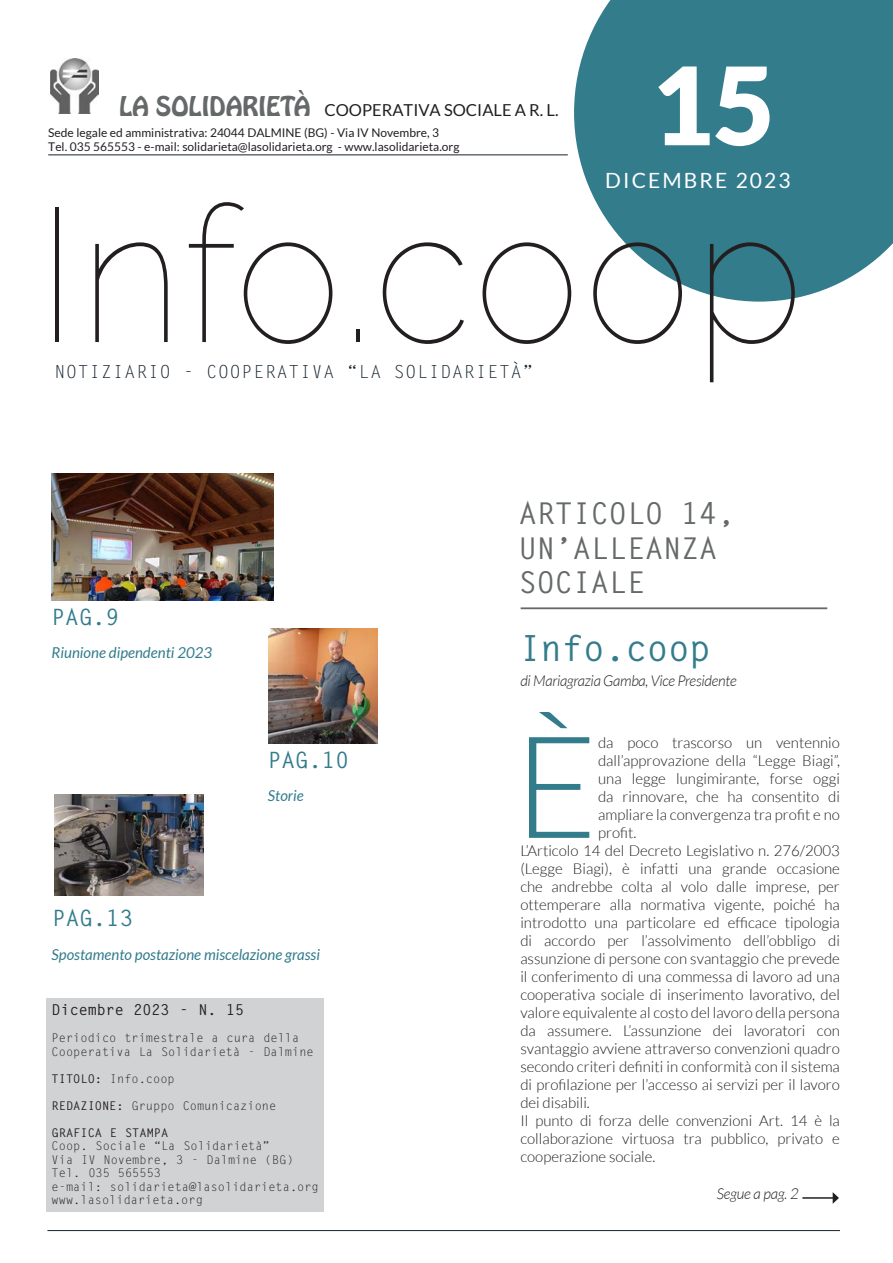
<style>
.page{position:relative;width:893px;height:1263px;background:#fff}
.page>*{position:absolute;margin:0;border:0;box-sizing:border-box;transform-origin:0 0}
.Testo_esterno{font:100 189px "Raleway";letter-spacing:.02em;color:#231f20;scale:.95 1}
.t1{font:300 142.2px "Lato";color:#337c8c}
.Numero_grande{font:900 108px "Lato";color:#fff}
.Intestazione_sezione{font:700 36px "Letter Gothic Std";letter-spacing:-.01em;color:#337c8c}
.Intestazione_sezione-2{font:700 30px/34.5px "Letter Gothic Std";color:#656969}
.Intestazione_sezione-3{font:700 22.5px "Letter Gothic Std";color:#337c8c}
.Intestazione_sezione-4{font:21px "Lato";letter-spacing:.1em;color:#fff}
.Titolo_grande{font:18px "Letter Gothic Std";letter-spacing:.05em;color:#16242e}
.t2{font:16.5px "Lato";color:#231f20}
.t3{font:300 15px/18px "Lato";color:#231f20;text-align:justify}
.Citazione_fuori_dal{font:italic 15px "Lato";color:#337c8c}
.Corpo_del_testo{font:italic 300 15px "Lato";letter-spacing:-.02em;color:#231f20}
.Normale{font:700 15px "Letter Gothic Std";color:#231f20}
.Normale-2{font:12px/13.5px "Letter Gothic Std";color:#231f20}
.Normale-3{font:12px "Lato";color:#231f20}
.Normale-4{font:700 12px "Letter Gothic Std";color:#231f20}
.s1{font-family:"Hobo Std";font-size:24px;color:#656969}
.s2{font-weight:700}
</style>
<div class="page">
<svg style="left:574px;top:0;width:319px;height:302px;background:#4b8b99"></svg>
<hr style="left:48px;top:154px;width:520px;height:1px;background:#16242e">
<hr style="left:47px;top:1230px;width:793px;height:1px;background:#16242e">
<hr style="left:521px;top:607px;width:306px;height:2px;background:#656969">
<div style="left:47px;top:998px;width:277px;height:213px;background:#d1d2d4"></div>
<img style="left:50px;top:58px;width:48px;height:56px">
<hr style="left:802px;top:1197px;width:31px;height:2px;background:#231f20">
<svg style="left:833px;top:1192px;width:6px;height:12px"></svg>
<img style="left:52px;top:474px;width:222px;height:127px">
<img style="left:268px;top:628px;width:109px;height:115px">
<img style="left:54px;top:794px;width:149px;height:102px">
<p class="t2" style="left:119px;top:101px;width:441px"><span class="s1">LA SOLIDARIETÀ</span> COOPERATIVA SOCIALE A R. L.</p>
<p class="Normale-3" style="left:48px;top:126px;width:392px">Sede legale ed amministrativa: 24044 DALMINE (BG) - Via IV Novembre, 3</p>
<p class="Normale-3" style="left:48px;top:140px;width:413px">Tel. 035 565553 - e-mail: solidarieta@lasolidarieta.org - www.lasolidarieta.org</p>
<p class="Numero_grande" style="left:651px;top:42px;width:126px">15</p>
<p class="Intestazione_sezione-4" style="left:605px;top:169px;width:187px">DICEMBRE 2023</p>
<p class="Testo_esterno" style="left:37px;top:164px;width:808px">Info.coop</p>
<p class="Titolo_grande" style="left:54px;top:361px;width:480px">NOTIZIARIO - COOPERATIVA “LA SOLIDARIETÀ”</p>
<p class="Intestazione_sezione-3" style="left:52px;top:603px;width:69px">PAG.9</p>
<p class="Citazione_fuori_dal" style="left:52px;top:644px;width:162px">Riunione dipendenti 2023</p>
<p class="Intestazione_sezione-3" style="left:268px;top:746px;width:82px">PAG.10</p>
<p class="Citazione_fuori_dal" style="left:268px;top:787px;width:37px">Storie</p>
<p class="Intestazione_sezione-3" style="left:52px;top:904px;width:82px">PAG.13</p>
<p class="Citazione_fuori_dal" style="left:52px;top:946px;width:270px">Spostamento postazione miscelazione grassi</p>
<p class="Normale" style="left:52px;top:1000px;width:194px">Dicembre 2023 - N. 15</p>
<p class="Normale-2" style="left:52px;top:1031px;width:264px">Periodico trimestrale a cura della<br>Cooperativa La Solidarietà - Dalmine</p>
<p class="Normale-2" style="left:52px;top:1072px;width:125px"><span class="s2">TITOLO:</span> Info.coop</p>
<p class="Normale-2" style="left:52px;top:1099px;width:226px"><span class="s2">REDAZIONE:</span> Gruppo Comunicazione</p>
<p class="Normale-4" style="left:52px;top:1125px;width:118px">GRAFICA E STAMPA</p>
<p class="Normale-2" style="left:52px;top:1139px;width:220px">Coop. Sociale “La Solidarietà”</p>
<p class="Normale-2" style="left:52px;top:1153px;width:243px">Via IV Novembre, 3 - Dalmine (BG)</p>
<p class="Normale-2" style="left:52px;top:1166px;width:111px">Tel. 035 565553</p>
<p class="Normale-2" style="left:52px;top:1180px;width:269px">e-mail: solidarieta@lasolidarieta.org</p>
<p class="Normale-2" style="left:52px;top:1193px;width:153px">www.lasolidarieta.org</p>
<p class="Intestazione_sezione-2" style="left:519px;top:496px;width:217px">ARTICOLO 14,<br>UN’ALLEANZA<br>SOCIALE</p>
<p class="Intestazione_sezione" style="left:519px;top:625px;width:193px">Info.coop</p>
<p class="Corpo_del_testo" style="left:520px;top:672px;width:218px">di Mariagrazia Gamba, Vice Presidente</p>
<p class="t1" style="left:514px;top:710px;width:86px">È</p>
<p class="t3" style="left:598px;top:733px;width:243px">da poco trascorso un ventennio dall’approvazione della “Legge Biagi”, una legge lungimirante, forse oggi da rinnovare, che ha consentito di ampliare la convergenza tra profit e no profit.</p>
<p class="t3" style="left:520px;top:841px;width:321px">L’Articolo 14 del Decreto Legislativo n. 276/2003 (Legge Biagi), è infatti una grande occasione che andrebbe colta al volo dalle imprese, per ottemperare alla normativa vigente, poiché ha introdotto una particolare ed efficace tipologia di accordo per l’assolvimento dell’obbligo di assunzione di persone con svantaggio che prevede il conferimento di una commessa di lavoro ad una cooperativa sociale di inserimento lavorativo, del valore equivalente al costo del lavoro della persona da assumere. L’assunzione dei lavoratori con svantaggio avviene attraverso convenzioni quadro secondo criteri definiti in conformità con il sistema di profilazione per l’accesso ai servizi per il lavoro dei disabili.</p>
<p class="t3" style="left:520px;top:1111px;width:321px">Il punto di forza delle convenzioni Art. 14 è la collaborazione virtuosa tra pubblico, privato e cooperazione sociale.</p>
<p class="Corpo_del_testo" style="left:717px;top:1185px;width:84px">Segue a pag. 2</p>
</div>
